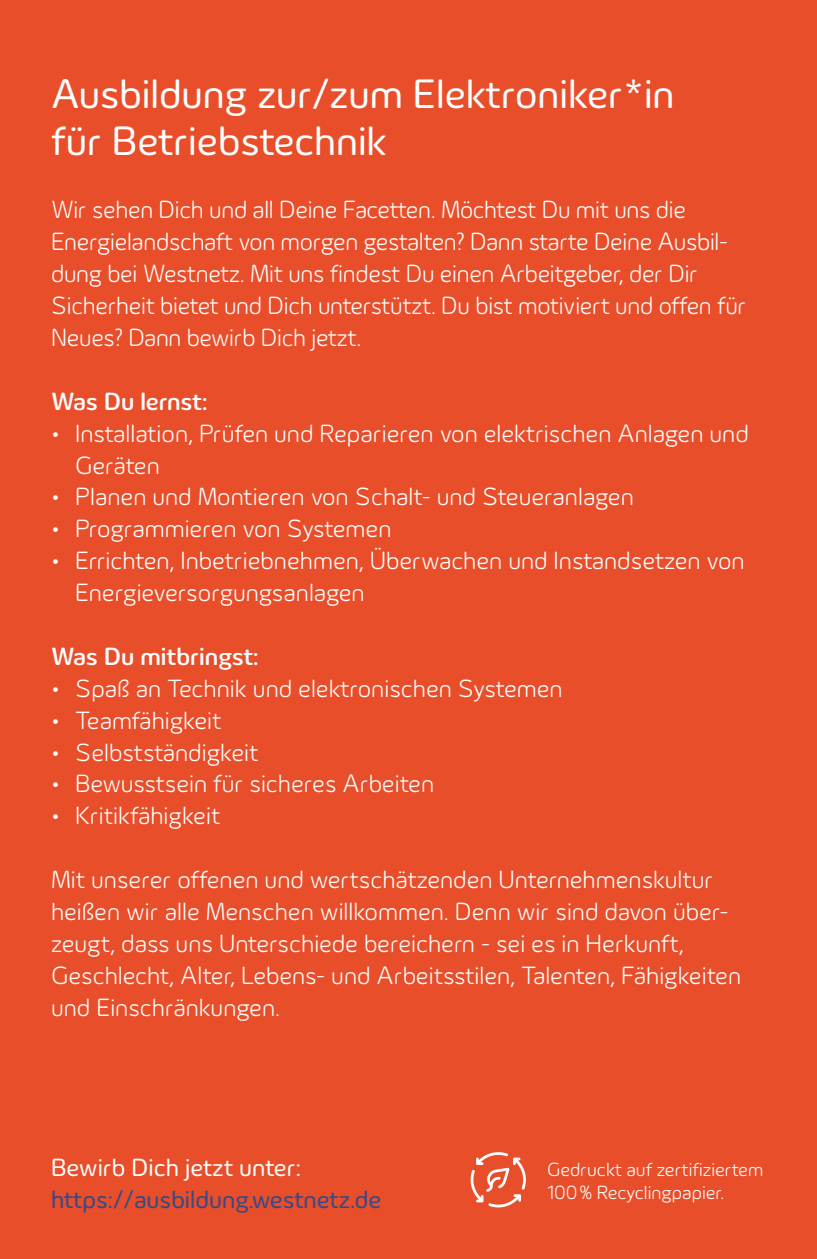
<style>
.page{position:relative;width:817px;height:1259px;background:#fff}
.page>*{position:absolute;margin:0;border:0;box-sizing:border-box;transform-origin:0 0}
.t1{font:42px/46.2px "Innogy";color:#fff}
.t2{font:300 25.5px/31.8px "Innogy";color:#fff}
.t3{font:25.5px "Innogy";color:#334a88}
.t4{font:500 25.5px "Innogy";color:#fff}
.t5{font:25.5px "Innogy";color:#fff}
.t6{font:300 19.5px/22.5px "Innogy";color:#fff}
</style>
<div class="page">
<div style="left:0;top:0;width:816px;height:1259px;background:#e84e2a"></div>
<svg style="left:470px;top:1152px;width:56px;height:55px"></svg>
<h1 class="t1" style="left:51px;top:71px;width:625px">Ausbildung zur/zum Elektroniker*in für Betriebstechnik</h1>
<p class="t2" style="left:51px;top:194px;width:696px">Wir sehen Dich und all Deine Facetten. Möchtest Du mit uns die Energielandschaft von morgen gestalten? Dann starte Deine Ausbil&shy;dung bei Westnetz. Mit uns findest Du einen Arbeitgeber, der Dir Sicherheit bietet und Dich unterstützt. Du bist motiviert und offen für Neues? Dann bewirb Dich jetzt.</p>
<p class="t4" style="left:51px;top:386px;width:158px">Was Du lernst:</p>
<p class="t2" style="left:75px;top:417px;width:675px;text-indent:-24px">• Installation, Prüfen und Reparieren von elektrischen Anlagen und<br>Geräten</p>
<p class="t2" style="left:51px;top:481px;width:584px">• Planen und Montieren von Schalt- und Steueranlagen</p>
<p class="t2" style="left:51px;top:513px;width:342px">• Programmieren von Systemen</p>
<p class="t2" style="left:75px;top:545px;width:671px;text-indent:-24px">• Errichten, Inbetriebnehmen, Überwachen und Instandsetzen von<br>Energieversorgungsanlagen</p>
<p class="t4" style="left:51px;top:641px;width:209px">Was Du mitbringst:</p>
<p class="t2" style="left:51px;top:672px;width:513px">• Spaß an Technik und elektronischen Systemen</p>
<p class="t2" style="left:51px;top:704px;width:172px">• Teamfähigkeit</p>
<p class="t2" style="left:51px;top:736px;width:209px">• Selbstständigkeit</p>
<p class="t2" style="left:51px;top:768px;width:384px">• Bewusstsein für sicheres Arbeiten</p>
<p class="t2" style="left:51px;top:800px;width:171px">• Kritikfähigkeit</p>
<p class="t2" style="left:51px;top:863px;width:691px">Mit unserer offenen und wertschätzenden Unternehmenskultur heißen wir alle Menschen willkommen. Denn wir sind davon über&shy;zeugt, dass uns Unterschiede bereichern - sei es in Herkunft, Geschlecht, Alter, Lebens- und Arbeitsstilen, Talenten, Fähigkeiten und Einschränkungen.</p>
<p class="t5" style="left:51px;top:1153px;width:251px">Bewirb Dich jetzt unter:</p>
<p class="t3" style="left:51px;top:1184px;width:331px">https://ausbildung.westnetz.de</p>
<p class="t6" style="left:547px;top:1158px;width:218px">Gedruckt auf zertifiziertem<br>100% Recyclingpapier.</p>
</div>
